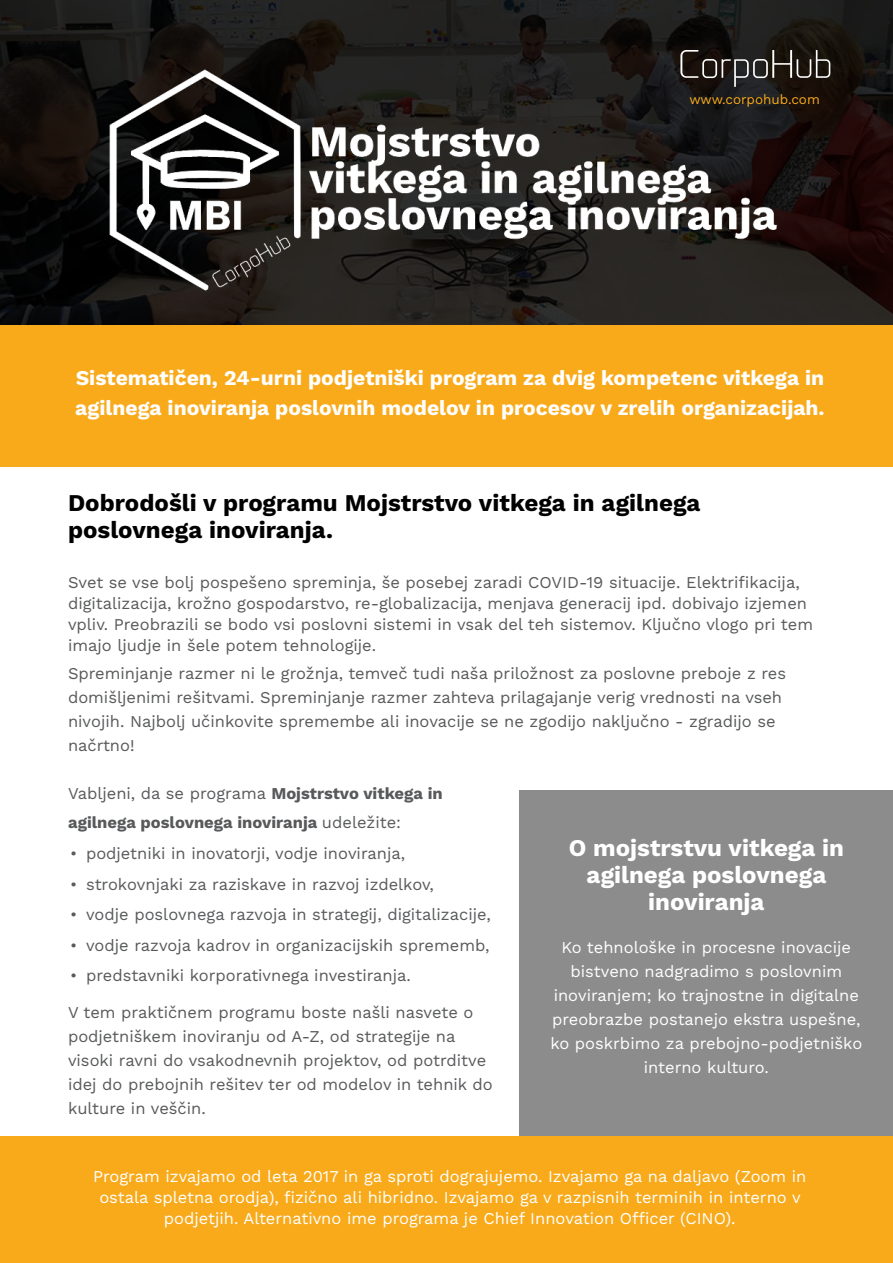
<style>
.page{position:relative;width:893px;height:1263px;background:#fff}
.page>*{position:absolute;margin:0;border:0;box-sizing:border-box;transform-origin:0 0}
.t1{font:700 24px/27px "Work Sans";color:#000}
.t2{font:700 24px/27px "Work Sans";color:#fff;text-align:center}
.t3{font:700 21px/30px "Work Sans";color:#fff}
.t4{font:16.5px/24px "Work Sans";color:#58595b}
.t5{font:16.5px/24px "Work Sans";color:#fff;text-align:center}
.t6{font:700 16.5px/28.2px "Work Sans";color:#58595b}
.t7{font:13.5px "Work Sans";color:#f8aa1b}
.s1{font-weight:400}
</style>
<div class="page">
<div style="left:0;top:0;width:893px;height:394px;background:#000;opacity:.8"></div>
<svg style="left:807px;top:50px;width:23px;height:37px"></svg>
<div style="left:0;top:1136px;width:893px;height:127px;background:#f8aa1b"></div>
<div style="left:0;top:325px;width:893px;height:142px;background:#f8aa1b"></div>
<div style="left:520px;top:791px;width:373px;height:345px;background:#8c8c8c"></div>
<img style="left:87px;top:50px;width:720px;height:252px">
<p class="t7" style="left:689px;top:92px;width:132px">www.corpohub.com</p>
<p class="t3" style="left:75px;top:363px;width:751px">Sistematičen, 24-urni podjetniški program za dvig kompetenc vitkega in agilnega inoviranja poslovnih modelov in procesov v zrelih organizacijah.</p>
<h1 class="t1" style="left:68px;top:489px;width:634px">Dobrodošli v programu Mojstrstvo vitkega in agilnega poslovnega inoviranja.</h1>
<p class="t4" style="left:68px;top:572px;width:747px;line-height:21px">Svet se vse bolj pospešeno spreminja, še posebej zaradi COVID-19 situacije. Elektrifikacija, digitalizacija, krožno gospodarstvo, re-globalizacija, menjava generacij ipd. dobivajo izjemen vpliv. Preobrazili se bodo vsi poslovni sistemi in vsak del teh sistemov. Ključno vlogo pri tem imajo ljudje in šele potem tehnologije.</p>
<p class="t4" style="left:68px;top:662px;width:720px">Spreminjanje razmer ni le grožnja, temveč tudi naša priložnost za poslovne preboje z res domišljenimi rešitvami. Spreminjanje razmer zahteva prilagajanje verig vrednosti na vseh nivojih. Najbolj učinkovite spremembe ali inovacije se ne zgodijo naključno - zgradijo se načrtno!</p>
<p class="t6" style="left:68px;top:780px;width:376px"><span class="s1">Vabljeni, da se programa</span> Mojstrstvo vitkega in agilnega poslovnega inoviranja <span class="s1">udeležite:</span></p>
<p class="t4" style="left:70px;top:842px;width:337px">• podjetniki in inovatorji, vodje inoviranja,</p>
<p class="t4" style="left:70px;top:872px;width:365px">• strokovnjaki za raziskave in razvoj izdelkov,</p>
<p class="t4" style="left:70px;top:903px;width:422px">• vodje poslovnega razvoja in strategij, digitalizacije,</p>
<p class="t4" style="left:70px;top:933px;width:421px">• vodje razvoja kadrov in organizacijskih sprememb,</p>
<p class="t4" style="left:70px;top:964px;width:342px">• predstavniki korporativnega investiranja.</p>
<p class="t4" style="left:68px;top:1001px;width:426px">V tem praktičnem programu boste našli nasvete o podjetniškem inoviranju od A-Z, od strategije na visoki ravni do vsakodnevnih projektov, od potrditve idej do prebojnih rešitev ter od modelov in tehnik do kulture in veščin.</p>
<h1 class="t2" style="left:569px;top:834px;width:277px">O mojstrstvu vitkega in agilnega poslovnega inoviranja</h1>
<p class="t5" style="left:550px;top:936px;width:313px">Ko tehnološke in procesne inovacije bistveno nadgradimo s poslovnim inoviranjem; ko trajnostne in digitalne preobrazbe postanejo ekstra uspešne, ko poskrbimo za prebojno-podjetniško interno kulturo.</p>
<p class="t5" style="left:93px;top:1166px;width:715px;line-height:21px">Program izvajamo od leta 2017 in ga sproti dograjujemo. Izvajamo ga na daljavo (Zoom in ostala spletna orodja), fizično ali hibridno. Izvajamo ga v razpisnih terminih in interno v podjetjih. Alternativno ime programa je Chief Innovation Officer (CINO).</p>
</div>
